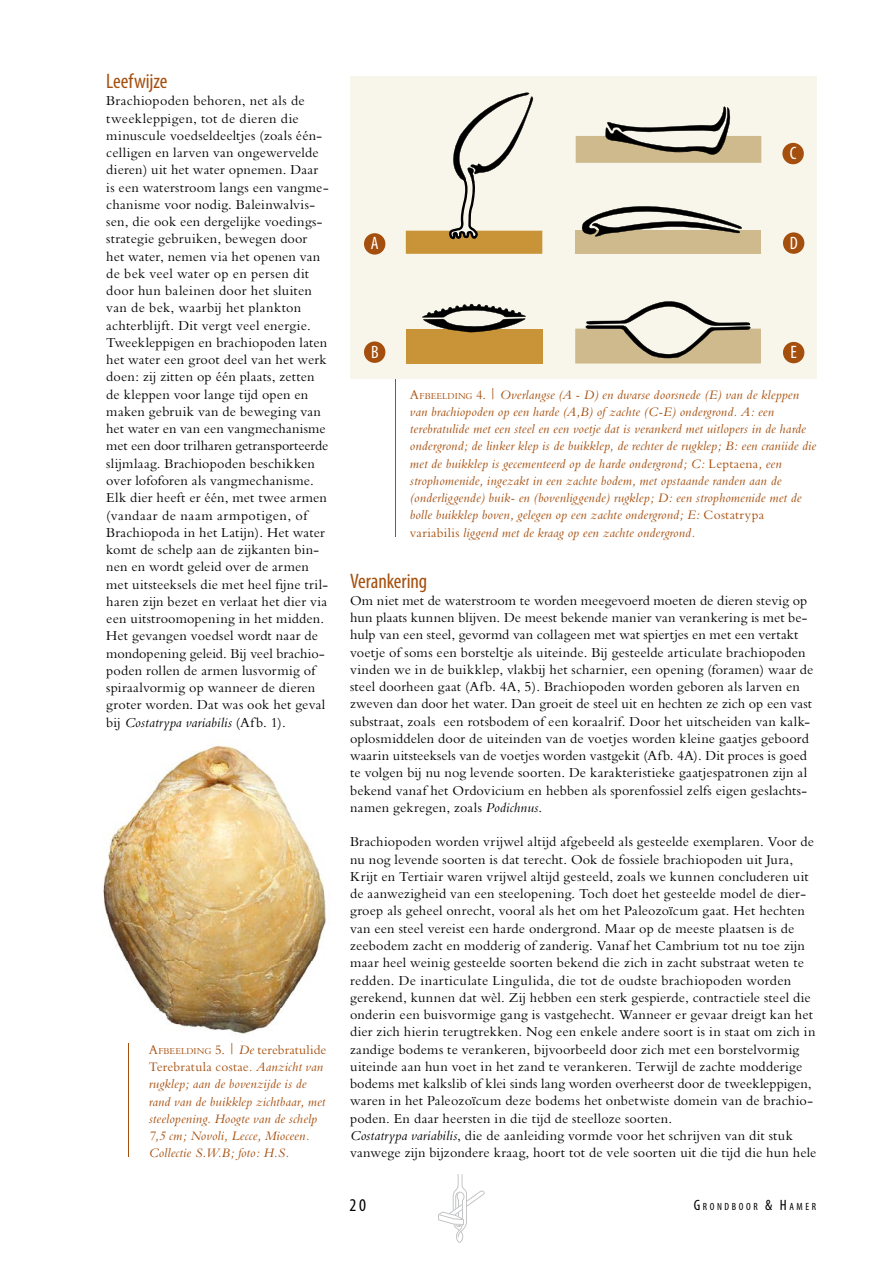
<style>
.page{position:relative;width:893px;height:1263px;background:#fff}
.page>*{position:absolute;margin:0;border:0;box-sizing:border-box;transform-origin:0 0}
.t1{font:condensed 21px "Myriad Pro";letter-spacing:-.005em;color:#a54f0e}
.t2{font:condensed 18px "Myriad Pro";color:#fff}
.t3{font:condensed 18px "Myriad Pro";color:#000}
.t4{font:14.25px/17.2px "M Bembo";letter-spacing:.01em;color:#000}
.t5{font:italic 13.5px/17.2px "M Bembo";letter-spacing:.01em;color:#a54f0e}
.t6{font:condensed 10.5px "Myriad Pro";letter-spacing:.245em;color:#000}
.s1{font-style:italic}
.s2{font-style:normal}
.s3{font-style:normal;font-size:9.45px}
.s4{font-size:15px}
</style>
<div class="page">
<svg style="left:438px;top:1174px;width:47px;height:69px"></svg>
<img style="left:103px;top:740px;width:223px;height:295px">
<hr style="left:395px;top:372px;width:1px;height:165px;background:#a54f0e">
<div style="left:350px;top:77px;width:466px;height:302px;background:#f8f6eb"></div>
<hr style="left:128px;top:1043px;width:1px;height:114px;background:#a54f0e">
<div style="left:406px;top:329px;width:136px;height:35px;background:#c99338"></div>
<div style="left:575px;top:231px;width:186px;height:23px;background:#ceba8d"></div>
<svg style="left:406px;top:93px;width:136px;height:161px"></svg>
<svg style="left:576px;top:106px;width:185px;height:57px"></svg>
<svg style="left:580px;top:206px;width:163px;height:31px"></svg>
<svg style="left:575px;top:301px;width:186px;height:62px"></svg>
<svg style="left:422px;top:304px;width:104px;height:28px"></svg>
<div style="left:364px;top:233px;width:21px;height:22px;background:#a54f0e;border-radius:50%"></div>
<div style="left:364px;top:341px;width:21px;height:22px;background:#a54f0e;border-radius:50%"></div>
<div style="left:782px;top:143px;width:22px;height:21px;background:#a54f0e;border-radius:50%"></div>
<div style="left:783px;top:232px;width:21px;height:22px;background:#a54f0e;border-radius:50%"></div>
<div style="left:783px;top:342px;width:21px;height:21px;background:#a54f0e;border-radius:50%"></div>
<h1 class="t1" style="left:106px;top:68px;width:63px">Leefwijze</h1>
<p class="t4" style="left:106px;top:92px;width:224px">Brachiopoden behoren, net als de tweekleppigen, tot de dieren die minuscule voedseldeeltjes (zoals één&shy;celligen en larven van ongewervelde dieren) uit het water opnemen. Daar is een waterstroom langs een vangme&shy;chanisme voor nodig. Baleinwalvis&shy;sen, die ook een dergelijke voedings&shy;strategie gebruiken, bewegen door het water, nemen via het openen van de bek veel water op en persen dit door hun baleinen door het sluiten van de bek, waarbij het plankton achterblijft. Dit vergt veel energie.<br>Tweekleppigen en brachiopoden laten het water een groot deel van het werk doen: zij zitten op één plaats, zetten de kleppen voor lange tijd open en maken gebruik van de beweging van het water en van een vangmechanisme met een door trilharen getransporteerde slijmlaag. Brachiopoden beschikken over lofoforen als vangmechanisme.<br>Elk dier heeft er één, met twee armen (vandaar de naam armpotigen, of Brachiopoda in het Latijn). Het water komt de schelp aan de zijkanten bin&shy;nen en wordt geleid over de armen met uitsteeksels die met heel fijne tril&shy;haren zijn bezet en verlaat het dier via een uitstroomopening in het midden.<br>Het gevangen voedsel wordt naar de mondopening geleid. Bij veel brachio&shy;poden rollen de armen lusvormig of spiraalvormig op wanneer de dieren groter worden. Dat was ook het geval bij <span class="s1">Costatrypa variabilis</span> (Afb. 1).</p>
<p class="t5" style="left:149px;top:1041px;width:179px"><span class="s2">A</span><span class="s3">FBEELDING</span> <span class="s2">5. |</span> De <span class="s2">terebratulide<br>Terebratula costae</span>. Aanzicht van rugklep; aan de bovenzijde is de rand van de buikklep zichtbaar, met steelopening. Hoogte van de schelp<br>7,5 cm; Novoli, Lecce, Mioceen.<br>Collectie S.W.B; foto: H.S.</p>
<p class="t2" style="left:371px;top:233px;width:9px">A</p>
<p class="t2" style="left:790px;top:142px;width:8px">C</p>
<p class="t2" style="left:790px;top:232px;width:10px">D</p>
<p class="t2" style="left:371px;top:341px;width:9px">B</p>
<p class="t2" style="left:791px;top:341px;width:8px">E</p>
<p class="t5" style="left:410px;top:386px;width:408px"><span class="s2">A</span><span class="s3">FBEELDING</span> <span class="s2">4. |</span> Overlangse (A - D) en dwarse doorsnede (E) van de kleppen van brachiopoden op een harde (A,B) of zachte (C-E) ondergrond. A: een terebratulide met een steel en een voetje dat is verankerd met uitlopers in de harde ondergrond; de linker klep is de buikklep, de rechter de rugklep; B: een craniide die met de buikklep is gecementeerd op de harde ondergrond; C: <span class="s2">Leptaena</span>, een strophomenide, ingezakt in een zachte bodem, met opstaande randen aan de (onderliggende) buik- en (bovenliggende) rugklep; D: een strophomenide met de bolle buikklep boven, gelegen op een zachte ondergrond; E: <span class="s2">Costatrypa variabilis</span> liggend met de kraag op een zachte ondergrond.</p>
<h1 class="t1" style="left:350px;top:568px;width:79px">Verankering</h1>
<p class="t4" style="left:350px;top:592px;width:465px">Om niet met de waterstroom te worden meegevoerd moeten de dieren stevig op hun plaats kunnen blijven. De meest bekende manier van verankering is met be&shy;hulp van een steel, gevormd van collageen met wat spiertjes en met een vertakt voetje of soms een borsteltje als uiteinde. Bij gesteelde articulate brachiopoden vinden we in de buikklep, vlakbij het scharnier, een opening (foramen) waar de steel doorheen gaat (Afb. 4A, 5). Brachiopoden worden geboren als larven en zweven dan door het water. Dan groeit de steel uit en hechten ze zich op een vast substraat, zoals een rotsbodem of een koraalrif. Door het uitscheiden van kalk&shy;oplosmiddelen door de uiteinden van de voetjes worden kleine gaatjes geboord waarin uitsteeksels van de voetjes worden vastgekit (Afb. 4A). Dit proces is goed te volgen bij nu nog levende soorten. De karakteristieke gaatjespatronen zijn al bekend vanaf het Ordovicium en hebben als sporenfossiel zelfs eigen geslachts&shy;namen gekregen, zoals <span class="s1">Podichnus</span>.</p>
<p class="t4" style="left:350px;top:833px;width:468px">Brachiopoden worden vrijwel altijd afgebeeld als gesteelde exemplaren. Voor de nu nog levende soorten is dat terecht. Ook de fossiele brachiopoden uit Jura, Krijt en Tertiair waren vrijwel altijd gesteeld, zoals we kunnen concluderen uit de aanwezigheid van een steelopening. Toch doet het gesteelde model de dier&shy;groep als geheel onrecht, vooral als het om het Paleozoïcum gaat. Het hechten van een steel vereist een harde ondergrond. Maar op de meeste plaatsen is de zeebodem zacht en modderig of zanderig. Vanaf het Cambrium tot nu toe zijn maar heel weinig gesteelde soorten bekend die zich in zacht substraat weten te redden. De inarticulate Lingulida, die tot de oudste brachiopoden worden gerekend, kunnen dat wèl. Zij hebben een sterk gespierde, contractiele steel die onderin een buisvormige gang is vastgehecht. Wanneer er gevaar dreigt kan het dier zich hierin terugtrekken. Nog een enkele andere soort is in staat om zich in zandige bodems te verankeren, bijvoorbeeld door zich met een borstelvormig uiteinde aan hun voet in het zand te verankeren. Terwijl de zachte modderige bodems met kalkslib of klei sinds lang worden overheerst door de tweekleppigen, waren in het Paleozoïcum deze bodems het onbetwiste domein van de brachio&shy;poden. En daar heersten in die tijd de steelloze soorten.<br><span class="s1">Costatrypa variabilis</span>, die de aanleiding vormde voor het schrijven van dit stuk vanwege zijn bijzondere kraag, hoort tot de vele soorten uit die tijd die hun hele</p>
<p class="t3" style="left:350px;top:1194px;width:8px">0</p>
<p class="t6" style="left:694px;top:1200px;width:124px"><span class="s4">G</span>RONDBOOR <span class="s4">&amp; H</span>AMER</p>
<p class="t3" style="left:350px;top:1194px;width:18px">20</p>
</div>
